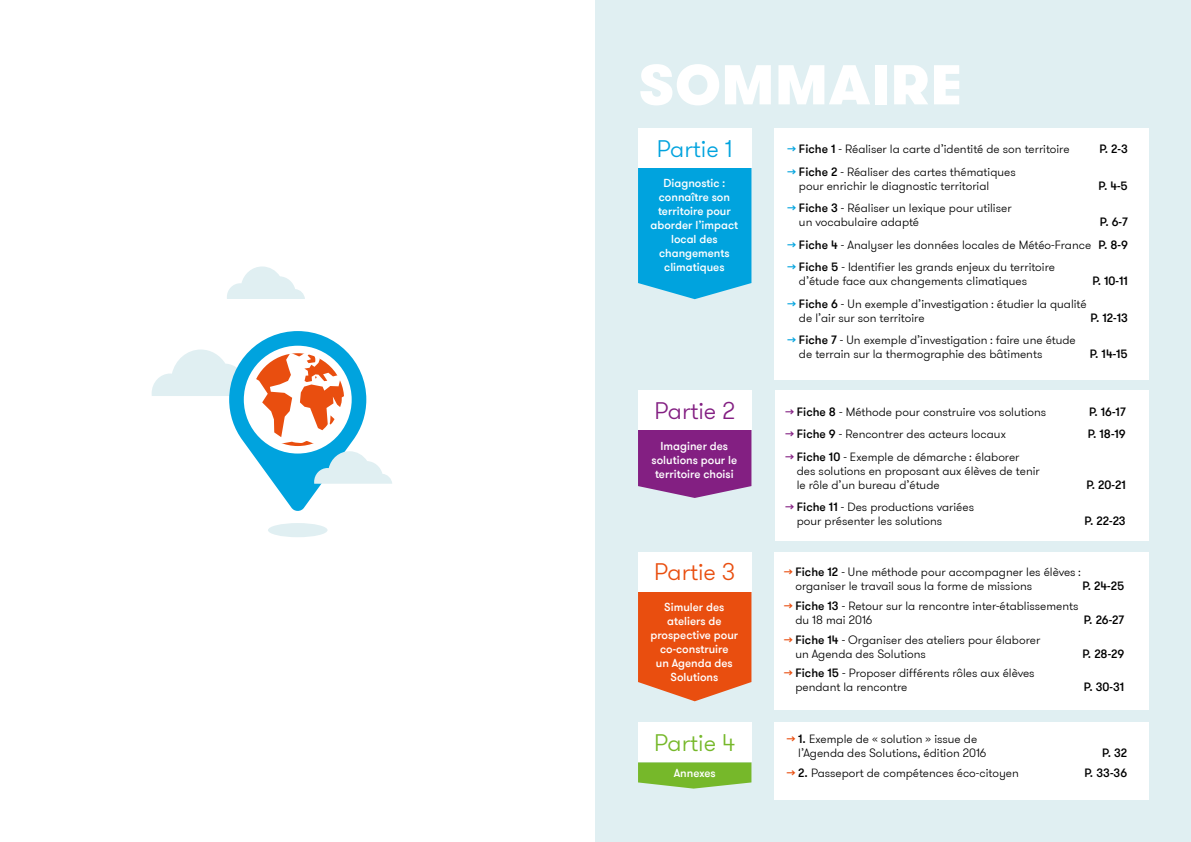
<style>
.page{position:relative;width:1191px;height:842px;background:#fff}
.page>*{position:absolute;margin:0;border:0;box-sizing:border-box;transform-origin:0 0}
.t1{font:900 56px "GT Walsheim Pro";letter-spacing:.015em;color:#fff}
.t2{font:300 24px "GT Walsheim Pro";color:#00a3de}
.t3{font:300 24px "GT Walsheim Pro";color:#831f82}
.t4{font:300 24px "GT Walsheim Pro";color:#e94e0f}
.t5{font:300 24px "GT Walsheim Pro";color:#76b82a}
.t6{font:300 12px/14px "GT Walsheim Pro";color:#000}
.t7{font:500 12px "GT Walsheim Pro";color:#000}
.t8{font:500 11.5px/14px "GT Walsheim Pro";color:#fff;text-align:center}
.s1{font-weight:500;color:#00a3de}
.s2{font-weight:500}
.s3{font-weight:500;color:#831f82}
.s4{font-weight:500;color:#e94e0f}
</style>
<div class="page">
<div style="left:595px;top:0;width:596px;height:842px;background:#e0eff2"></div>
<div style="left:774px;top:128px;width:374px;height:252px;background:#fff"></div>
<svg style="left:638px;top:167px;width:113px;height:132px;background:#0fa8df"></svg>
<div style="left:638px;top:128px;width:113px;height:39px;background:#fff"></div>
<svg style="left:638px;top:430px;width:113px;height:68px;background:#8b318b"></svg>
<div style="left:638px;top:391px;width:113px;height:39px;background:#fff"></div>
<div style="left:775px;top:391px;width:373px;height:150px;background:#fff"></div>
<svg style="left:638px;top:591px;width:113px;height:110px;background:#e85d24"></svg>
<div style="left:638px;top:552px;width:113px;height:39px;background:#fff"></div>
<div style="left:774px;top:552px;width:374px;height:157px;background:#fff"></div>
<div style="left:268px;top:523px;width:59px;height:14px;background:#e0eff2;border-radius:50%"></div>
<svg style="left:227px;top:266px;width:78px;height:33px"></svg>
<svg style="left:152px;top:331px;width:240px;height:180px"></svg>
<div style="left:774px;top:722px;width:374px;height:77px;background:#fff"></div>
<div style="left:638px;top:722px;width:113px;height:40px;background:#fff"></div>
<svg style="left:638px;top:762px;width:113px;height:27px;background:#85c047"></svg>
<h1 class="t1" style="left:638px;top:47px;width:325px">SOMMAIRE</h1>
<h2 class="t2" style="left:657px;top:133px;width:77px">Partie 1</h2>
<p class="t8" style="left:650px;top:177px;width:89px">Diagnostic : connaître son territoire pour aborder l’impact local des changements climatiques</p>
<p class="t6" style="left:787px;top:142px;width:283px"><span class="s1">→</span> <span class="s2">Fiche 1</span> - Réaliser la carte d’identité de son territoire</p>
<p class="t7" style="left:1099px;top:141px;width:30px">P. 2-3</p>
<p class="t6" style="left:799px;top:165px;width:218px;text-indent:-11px"><span class="s1">→</span> <span class="s2">Fiche 2</span> - Réaliser des cartes thématiques pour enrichir le diagnostic territorial</p>
<p class="t7" style="left:1098px;top:178px;width:31px">P. 4-5</p>
<p class="t6" style="left:799px;top:201px;width:214px;text-indent:-11px"><span class="s1">→</span> <span class="s2">Fiche 3</span> - Réaliser un lexique pour utiliser un vocabulaire adapté</p>
<p class="t7" style="left:1100px;top:214px;width:29px">P. 6-7</p>
<p class="t6" style="left:787px;top:238px;width:342px"><span class="s1">→</span> <span class="s2">Fiche 4</span> - Analyser les données locales de Météo-France <span class="s2">P. 8-9</span></p>
<p class="t6" style="left:799px;top:260px;width:258px;text-indent:-11px"><span class="s1">→</span> <span class="s2">Fiche 5</span> - Identifier les grands enjeux du territoire d’étude face aux changements climatiques</p>
<p class="t7" style="left:1092px;top:273px;width:37px">P. 10-11</p>
<p class="t6" style="left:799px;top:297px;width:289px;text-indent:-11px"><span class="s1">→</span> <span class="s2">Fiche 6</span> - Un exemple d’investigation : étudier la qualité de l’air sur son territoire</p>
<p class="t7" style="left:1090px;top:310px;width:39px">P. 12-13</p>
<p class="t6" style="left:799px;top:333px;width:278px;text-indent:-11px"><span class="s1">→</span> <span class="s2">Fiche 7</span> - Un exemple d’investigation : faire une étude de terrain sur la thermographie des bâtiments</p>
<p class="t7" style="left:1089px;top:346px;width:40px">P. 14-15</p>
<h2 class="t3" style="left:654px;top:396px;width:82px">Partie 2</h2>
<p class="t6" style="left:785px;top:405px;width:262px"><span class="s3">→</span> <span class="s2">Fiche 8</span> - Méthode pour construire vos solutions</p>
<p class="t7" style="left:1089px;top:404px;width:38px">P. 16-17</p>
<p class="t6" style="left:785px;top:427px;width:222px"><span class="s3">→</span> <span class="s2">Fiche 9</span> - Rencontrer des acteurs locaux</p>
<p class="t7" style="left:1087px;top:427px;width:40px">P. 18-19</p>
<p class="t6" style="left:797px;top:450px;width:244px;text-indent:-11px"><span class="s3">→</span> <span class="s2">Fiche 10</span> - Exemple de démarche : élaborer des solutions en proposant aux élèves de tenir le rôle d’un bureau d’étude</p>
<p class="t8" style="left:651px;top:439px;width:87px">Imaginer des solutions pour le territoire choisi</p>
<p class="t7" style="left:1086px;top:477px;width:41px">P. 20-21</p>
<p class="t6" style="left:797px;top:500px;width:179px;text-indent:-11px"><span class="s3">→</span> <span class="s2">Fiche 11</span> - Des productions variées pour présenter les solutions</p>
<p class="t7" style="left:1084px;top:514px;width:43px">P. 22-23</p>
<h2 class="t4" style="left:654px;top:557px;width:83px">Partie 3</h2>
<p class="t6" style="left:795px;top:565px;width:287px;text-indent:-11px"><span class="s4">→</span> <span class="s2">Fiche 12</span> - Une méthode pour accompagner les élèves : organiser le travail sous la forme de missions</p>
<p class="t7" style="left:1082px;top:578px;width:43px">P. 24-25</p>
<p class="t8" style="left:650px;top:600px;width:89px">Simuler des ateliers de prospective pour co-construire<br>un Agenda des<br>Solutions</p>
<h2 class="t5" style="left:654px;top:727px;width:83px">Partie 4</h2>
<p class="t8" style="left:673px;top:766px;width:44px">Annexes</p>
<p class="t6" style="left:795px;top:599px;width:285px;text-indent:-11px"><span class="s4">→</span> <span class="s2">Fiche 13</span> - Retour sur la rencontre inter-établissements du 18 mai 2016</p>
<p class="t7" style="left:1083px;top:612px;width:42px">P. 26-27</p>
<p class="t6" style="left:795px;top:633px;width:246px;text-indent:-11px"><span class="s4">→</span> <span class="s2">Fiche 14</span> - Organiser des ateliers pour élaborer un Agenda des Solutions</p>
<p class="t6" style="left:795px;top:666px;width:241px;text-indent:-11px"><span class="s4">→</span> <span class="s2">Fiche 15</span> - Proposer différents rôles aux élèves pendant la rencontre</p>
<p class="t6" style="left:798px;top:732px;width:190px;text-indent:-11px"><span class="s4">→</span> <span class="s2">1.</span> Exemple de « solution » issue de l’Agenda des Solutions, édition 2016</p>
<p class="t7" style="left:1082px;top:646px;width:43px">P. 28-29</p>
<p class="t7" style="left:1084px;top:679px;width:42px">P. 30-31</p>
<p class="t7" style="left:1102px;top:745px;width:26px">P. 32</p>
<p class="t6" style="left:787px;top:766px;width:233px"><span class="s4">→</span> <span class="s2">2.</span> Passeport de compétences éco-citoyen</p>
<p class="t7" style="left:1084px;top:765px;width:44px">P. 33-36</p>
</div>
